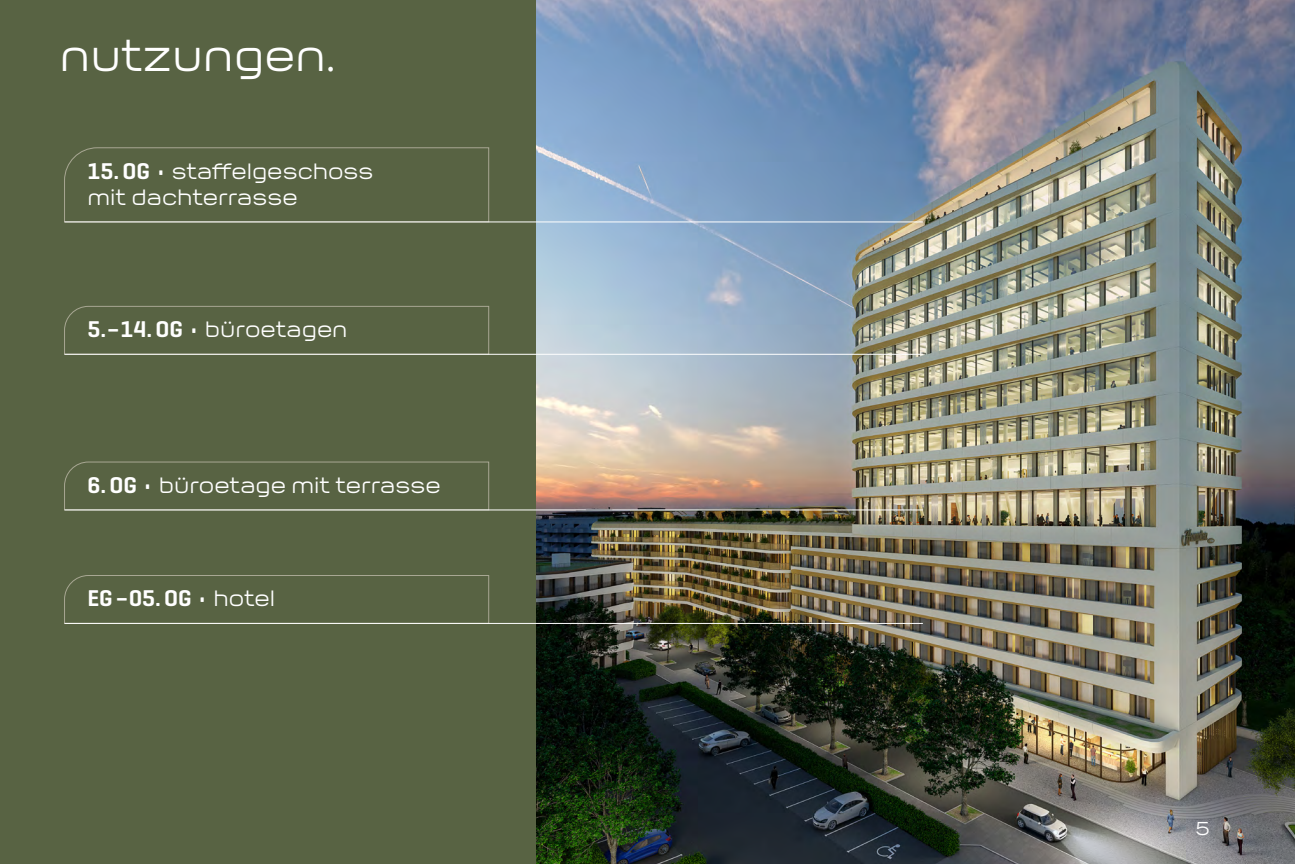
<style>
.page{position:relative;width:1295px;height:864px;background:#fff}
.page>*{position:absolute;margin:0;border:0;box-sizing:border-box;transform-origin:0 0}
.t1{font:48.82px "Innervers Gothic";color:#fff}
.t2{font:24.22px/26.2px "Innervers Gothic";color:#fff}
.t3{font:600 23.17px "Geogrotesque";color:#fff}
.t4{font:20.4px "Innervers Gothic";color:#fff}
.s1{font-family:"Geogrotesque";font-weight:600;font-size:23.17px}
.s2{font-family:"Innervers Gothic";font-weight:400;font-size:24.22px}
</style>
<div class="page">
<div style="left:0;top:0;width:1294px;height:863px;background:#586343"></div>
<img style="left:536px;top:0;width:758px;height:863px">
<svg style="left:64px;top:147px;width:425px;height:76px"></svg>
<hr style="left:65px;top:221px;width:857px;height:1px;background:#fff">
<svg style="left:64px;top:306px;width:425px;height:49px"></svg>
<hr style="left:65px;top:353px;width:857px;height:1px;background:#fff">
<svg style="left:64px;top:461px;width:425px;height:49px"></svg>
<hr style="left:65px;top:509px;width:857px;height:1px;background:#fff">
<svg style="left:64px;top:575px;width:425px;height:49px"></svg>
<hr style="left:65px;top:622px;width:857px;height:1px;background:#fff">
<h1 class="t1" style="left:60px;top:23px;width:277px">nutzungen.</h1>
<p class="t2" style="left:87px;top:156px;width:288px"><span class="s1">15. OG •</span> staffelgeschoss mit dachterrasse</p>
<p class="t2" style="left:87px;top:315px;width:262px"><span class="s1">5.–14. OG •</span> büroetagen</p>
<p class="t2" style="left:87px;top:470px;width:355px"><span class="s1">6. OG •</span> büroetage mit terrasse</p>
<p class="t3" style="left:87px;top:583px;width:189px">EG –05. OG • <span class="s2">hotel</span></p>
<p class="t4" style="left:1195px;top:814px;width:16px">5</p>
</div>
